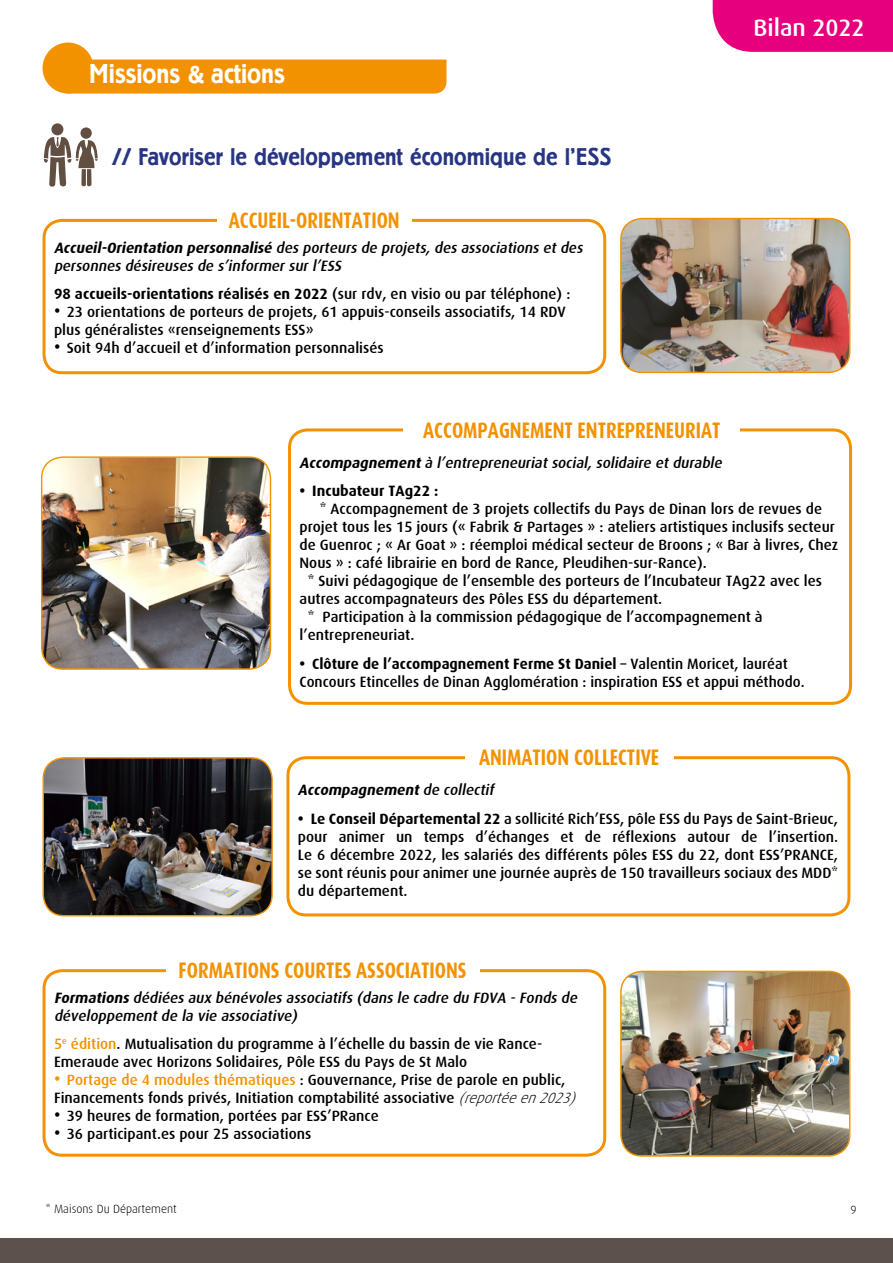
<style>
.page{position:relative;width:893px;height:1263px;background:#fff}
.page>*{position:absolute;margin:0;border:0;box-sizing:border-box;transform-origin:0 0}
.t1{font:500 27px "Berliner Grotesk";color:#fff}
.t2{font:500 24px "Berliner Grotesk";color:#283583}
.t3{font:500 24px "Dax";color:#fff}
.t4{font:700 22.5px "Dax";color:#f39200;scale:.8 1}
.t5{font:500 15px/18px "Dax";color:#000}
.t6{font:italic 500 15px/18px "Dax";color:#000}
.t7{font:700 15px "Dax";color:#000}
.t8{font:italic 700 15px "Dax";color:#000}
.t9{font:300 12px "Dax";color:#000}
.s1{font-weight:700}
.s2{font-weight:500}
.s3{font-size:18px}
.s4{color:#f39200}
.s5{font-size:18px;color:#f39200}
.s6{font-weight:300;font-style:italic}
</style>
<div class="page">
<div style="left:0;top:1238px;width:893px;height:25px;background:#5d514d"></div>
<div style="left:43px;top:43px;width:51px;height:51px;background:#f39200;border-radius:50%"></div>
<div style="left:67px;top:60px;width:379px;height:34px;background:#f39200"></div>
<div style="left:51px;top:123px;width:12px;height:12px;background:#634e42;border-radius:50%"></div>
<div style="left:80px;top:127px;width:12px;height:12px;background:#634e42;border-radius:50%"></div>
<svg style="left:43px;top:136px;width:55px;height:51px"></svg>
<div style="left:713px;top:0;width:180px;height:52px;background:#e6007d"></div>
<div style="left:43px;top:219px;width:563px;height:155px;border:3px solid #f39200;border-radius:18px"></div>
<div style="left:217px;top:211px;width:195px;height:19px;background:#fff"></div>
<img style="left:621px;top:219px;width:229px;height:153px">
<div style="left:620px;top:218px;width:230px;height:155px;border:1px solid #f39200;border-radius:21px"></div>
<div style="left:288px;top:428px;width:564px;height:277px;border:3px solid #f39200;border-radius:18px"></div>
<div style="left:404px;top:421px;width:336px;height:18px;background:#fff"></div>
<img style="left:42px;top:458px;width:228px;height:211px">
<div style="left:41px;top:456px;width:230px;height:214px;border:1px solid #f39200;border-radius:21px"></div>
<div style="left:286px;top:756px;width:564px;height:160px;border:3px solid #f39200;border-radius:18px"></div>
<div style="left:465px;top:748px;width:208px;height:19px;background:#fff"></div>
<div style="left:43px;top:969px;width:563px;height:188px;border:3px solid #f39200;border-radius:18px"></div>
<div style="left:166px;top:961px;width:313px;height:19px;background:#fff"></div>
<img style="left:621px;top:971px;width:229px;height:184px">
<div style="left:620px;top:971px;width:230px;height:186px;border:1px solid #f39200;border-radius:21px"></div>
<img style="left:43px;top:758px;width:229px;height:158px">
<div style="left:43px;top:757px;width:230px;height:159px;border:1px solid #f39200;border-radius:21px"></div>
<h1 class="t1" style="left:89px;top:60px;width:197px">Missions &amp; actions</h1>
<h2 class="t2" style="left:112px;top:144px;width:500px">// Favoriser le développement économique de l’ESS</h2>
<h3 class="t4" style="left:229px;top:207px;width:215px">ACCUEIL-ORIENTATION</h3>
<p class="t6" style="left:54px;top:238px;width:533px"><span class="s1">Accueil-Orientation personnalisé</span> des porteurs de projets, des associations et des personnes désireuses de s’informer sur l’ESS</p>
<p class="t7" style="left:54px;top:285px;width:518px">98 accueils-orientations réalisés en 2022 <span class="s2">(sur rdv, en visio ou par téléphone) :</span></p>
<p class="t5" style="left:54px;top:303px;width:513px"><span class="s3">•</span> 23 orientations de porteurs de projets, 61 appuis-conseils associatifs, 14 RDV plus généralistes «renseignements ESS»</p>
<p class="t5" style="left:54px;top:339px;width:331px"><span class="s3">•</span> Soit 94h d’accueil et d’information personnalisés</p>
<h3 class="t4" style="left:423px;top:417px;width:373px">ACCOMPAGNEMENT ENTREPRENEURIAT</h3>
<h2 class="t3" style="left:753px;top:14px;width:113px">Bilan 2022</h2>
<p class="t6" style="left:300px;top:453px;width:427px"><span class="s1">Accompagnement</span> à l’entrepreneuriat social, solidaire et durable</p>
<p class="t7" style="left:300px;top:482px;width:140px">• Incubateur TAg22 :</p>
<p class="t5" style="left:320px;top:500px;width:504px">* Accompagnement de 3 projets collectifs du Pays de Dinan lors de revues de</p>
<p class="t5" style="left:300px;top:518px;width:537px">projet tous les 15 jours (« Fabrik &amp; Partages » : ateliers artistiques inclusifs secteur</p>
<p class="t5" style="left:300px;top:536px;width:540px">de Guenroc ; « Ar Goat » : réemploi médical secteur de Broons ; « Bar à livres, Chez</p>
<p class="t5" style="left:300px;top:554px;width:409px">Nous » : café librairie en bord de Rance, Pleudihen-sur-Rance).</p>
<p class="t5" style="left:308px;top:572px;width:516px">* Suivi pédagogique de l’ensemble des porteurs de l’Incubateur TAg22 avec les</p>
<p class="t5" style="left:300px;top:590px;width:364px">autres accompagnateurs des Pôles ESS du département.</p>
<p class="t5" style="left:308px;top:608px;width:456px">* Participation à la commission pédagogique de l’accompagnement à</p>
<p class="t5" style="left:300px;top:626px;width:116px">l’entrepreneuriat.</p>
<p class="t5" style="left:300px;top:654px;width:507px"><span class="s1">• Clôture de l’accompagnement Ferme St Daniel</span> – Valentin Moricet, lauréat<br>Concours Etincelles de Dinan Agglomération : inspiration ESS et appui méthodo.</p>
<h3 class="t4" style="left:479px;top:744px;width:227px">ANIMATION COLLECTIVE</h3>
<p class="t8" style="left:298px;top:782px;width:200px">Accompagnement <span class="s2">de collectif</span></p>
<p class="t5" style="left:298px;top:810px;width:542px;text-align:justify"><span class="s1">• Le Conseil Départemental 22</span> a sollicité Rich’ESS, pôle ESS du Pays de Saint-Brieuc, pour animer un temps d’échanges et de réflexions autour de l’insertion.<br>Le 6 décembre 2022, les salariés des différents pôles ESS du 22, dont ESS’PRANCE, se sont réunis pour animer une journée auprès de 150 travailleurs sociaux des MDD* du département.</p>
<h3 class="t4" style="left:179px;top:957px;width:361px">FORMATIONS COURTES ASSOCIATIONS</h3>
<p class="t6" style="left:54px;top:989px;width:528px"><span class="s1">Formations</span> dédiées aux bénévoles associatifs (dans le cadre du FDVA - Fonds de développement de la vie associative)</p>
<p class="t5" style="left:54px;top:1035px;width:490px"><span class="s4">5</span><sup>e</sup> <span class="s4">édition</span>. Mutualisation du programme à l’échelle du bassin de vie Rance-<br>Emeraude avec Horizons Solidaires, Pôle ESS du Pays de St Malo</p>
<p class="t5" style="left:54px;top:1071px;width:528px"><span class="s5">•</span> <span class="s4">Portage de 4 modules thématiques</span> : Gouvernance, Prise de parole en public,<br>Financements fonds privés, Initiation comptabilité associative <span class="s6">(reportéeen2023)</span></p>
<p class="t5" style="left:54px;top:1107px;width:326px"><span class="s3">•</span> 39 heures de formation, portées par ESS’PRance</p>
<p class="t5" style="left:54px;top:1125px;width:259px"><span class="s3">•</span> 36 participant.es pour 25 associations</p>
<p class="t9" style="left:46px;top:1202px;width:132px">* Maisons Du Département</p>
<p class="t9" style="left:850px;top:1203px;width:8px">9</p>
</div>
